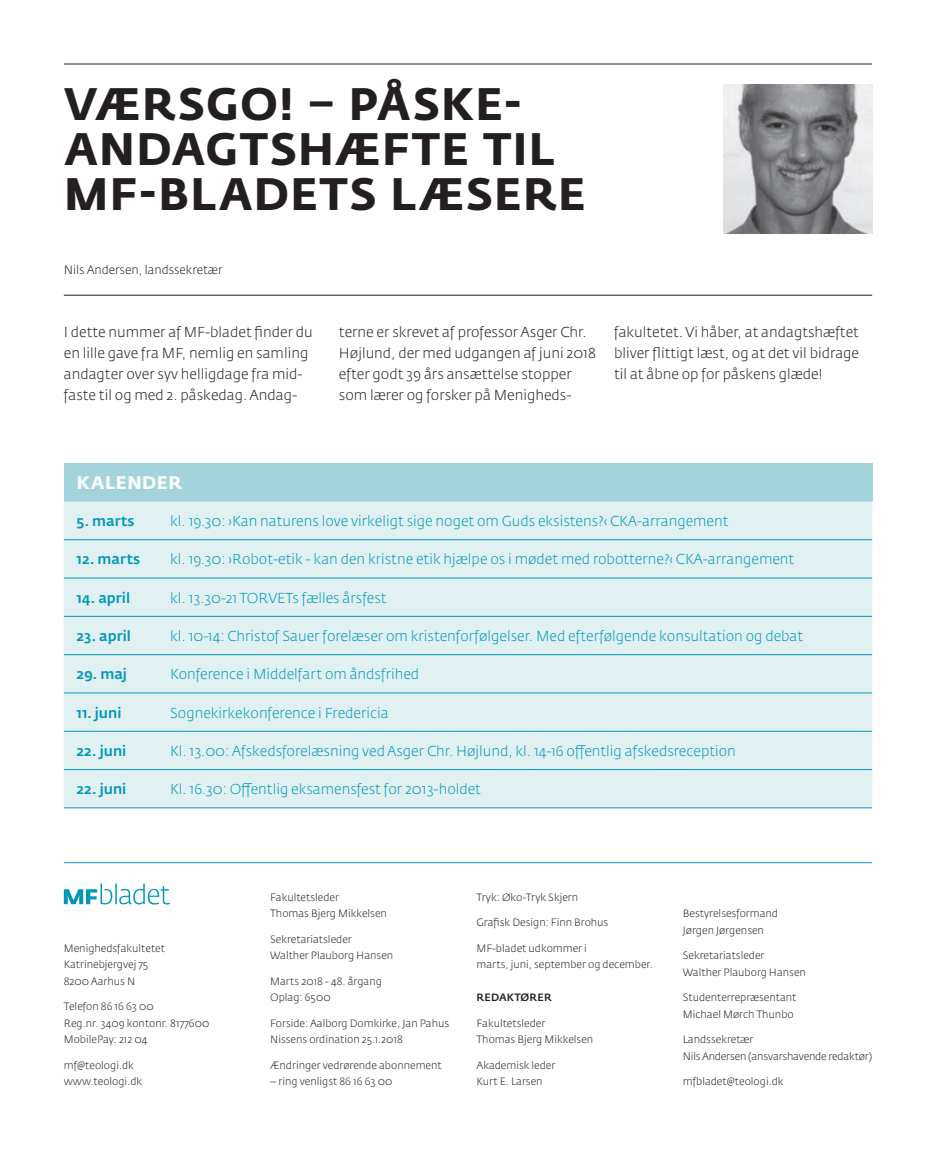
<style>
.page{position:relative;width:936px;height:1149px;background:#fff}
.page>*{position:absolute;margin:0;border:0;box-sizing:border-box;transform-origin:0 0}
.t1{font:700 45px/45px "Fedra Sans Pro";letter-spacing:.03em;color:#231f20}
.t2{font:700 18px "Fedra Sans Pro";letter-spacing:.03em;color:#fff}
.t3{font:300 14.25px "Fedra Sans Pro";color:#0097ba}
.t4{font:300 14.25px/21px "Fedra Sans Pro";color:#231f20}
.t5{font:500 14.25px "Fedra Sans Pro";color:#0097ba}
.t6{font:300 12px "Fedra Sans Pro";color:#231f20}
.t7{font:300 10.5px/16.5px "Fedra Sans Pro";color:#231f20}
.t8{font:500 10.5px "Fedra Sans Pro";letter-spacing:.025em;color:#231f20}
</style>
<div class="page">
<img style="left:723px;top:85px;width:149px;height:149px">
<hr style="left:64px;top:64px;width:808px;height:1px;background:#231f20">
<hr style="left:64px;top:862px;width:808px;height:1px;background:#0097ba">
<hr style="left:64px;top:295px;width:808px;height:1px;background:#231f20">
<div style="left:64px;top:463px;width:808px;height:38px;background:#a3d4db"></div>
<div style="left:64px;top:501px;width:808px;height:306px;background:#e1f1f2"></div>
<hr style="left:64px;top:539px;width:808px;height:1px;background:#0097ba">
<hr style="left:64px;top:577px;width:808px;height:1px;background:#0097ba">
<hr style="left:64px;top:616px;width:808px;height:1px;background:#0097ba">
<hr style="left:64px;top:654px;width:808px;height:1px;background:#0097ba">
<hr style="left:64px;top:692px;width:808px;height:1px;background:#0097ba">
<hr style="left:64px;top:730px;width:808px;height:1px;background:#0097ba">
<hr style="left:64px;top:769px;width:808px;height:1px;background:#0097ba">
<hr style="left:64px;top:807px;width:808px;height:1px;background:#0097ba">
<svg style="left:64px;top:883px;width:106px;height:21px"></svg>
<h1 class="t1" style="left:64px;top:80px;width:523px">VÆRSGO! – PÅSKE-<br>ANDAGTSHÆFTE TIL<br>MF-BLADETS LÆSERE</h1>
<p class="t6" style="left:64px;top:263px;width:160px">Nils Andersen, landssekretær</p>
<h3 class="t4" style="left:64px;top:322px;width:250px">I dette nummer af MF-bladet finder du en lille gave fra MF, nemlig en samling andagter over syv helligdage fra mid&shy;faste til og med 2. påskedag. Andag-</h3>
<h3 class="t4" style="left:339px;top:322px;width:258px">terne er skrevet af professor Asger Chr.<br>Højlund, der med udgangen af juni 2018 efter godt 39 års ansættelse stopper som lærer og forsker på Menigheds-</h3>
<h3 class="t4" style="left:614px;top:322px;width:246px;text-align:justify">fakultetet. Vi håber, at andagtshæftet bliver flittigt læst, og at det vil bidrage til at åbne op for påskens glæde!</h3>
<h2 class="t2" style="left:77px;top:472px;width:107px">KALENDER</h2>
<h3 class="t5" style="left:77px;top:514px;width:60px">5. marts</h3>
<h3 class="t3" style="left:170px;top:513px;width:560px">kl. 19.30: ›Kan naturens love virkeligt sige noget om Guds eksistens?‹ CKA-arrangement</h3>
<h3 class="t5" style="left:77px;top:552px;width:65px">12. marts</h3>
<h3 class="t3" style="left:170px;top:552px;width:625px">kl. 19.30: ›Robot-etik - kan den kristne etik hjælpe os i mødet med robotterne?‹ CKA-arrangement</h3>
<h3 class="t5" style="left:77px;top:590px;width:55px">14. april</h3>
<h3 class="t3" style="left:170px;top:590px;width:218px">kl. 13.30-21 TORVETs fælles årsfest</h3>
<h3 class="t5" style="left:77px;top:629px;width:56px">23. april</h3>
<h3 class="t3" style="left:170px;top:628px;width:634px">kl. 10-14: Christof Sauer forelæser om kristenforfølgelser. Med efterfølgende konsultation og debat</h3>
<h3 class="t5" style="left:77px;top:667px;width:52px">29. maj</h3>
<h3 class="t3" style="left:170px;top:666px;width:250px">Konference i Middelfart om åndsfrihed</h3>
<h3 class="t5" style="left:77px;top:705px;width:46px">11. juni</h3>
<h3 class="t3" style="left:170px;top:705px;width:220px">Sognekirkekonference i Fredericia</h3>
<h3 class="t5" style="left:77px;top:743px;width:51px">22. juni</h3>
<h3 class="t3" style="left:170px;top:743px;width:567px">Kl. 13.00: Afskedsforelæsning ved Asger Chr. Højlund, kl. 14-16 offentlig afskedsreception</h3>
<h3 class="t5" style="left:77px;top:782px;width:51px">22. juni</h3>
<h3 class="t3" style="left:170px;top:781px;width:312px">Kl. 16.30: Offentlig eksamensfest for 2013-holdet</h3>
<p class="t7" style="left:64px;top:939px;width:103px">Menighedsfakultetet<br>Katrinebjergvej 75<br>8200 Aarhus N</p>
<p class="t7" style="left:64px;top:998px;width:147px">Telefon 86 16 63 00<br>Reg.nr. 3409 kontonr. 8177600<br>MobilePay: 212 04</p>
<p class="t7" style="left:64px;top:1056px;width:80px">mf@teologi.dk www.teologi.dk</p>
<p class="t7" style="left:270px;top:888px;width:118px">Fakultetsleder<br>Thomas Bjerg Mikkelsen</p>
<p class="t7" style="left:270px;top:930px;width:125px">Sekretariatsleder<br>Walther Plauborg Hansen</p>
<p class="t7" style="left:270px;top:972px;width:113px">Marts 2018 - 48. årgang<br>Oplag: 6500</p>
<p class="t7" style="left:270px;top:1014px;width:180px">Forside: Aalborg Domkirke, Jan Pahus<br>Nissens ordination 25.1.2018</p>
<p class="t7" style="left:270px;top:1056px;width:173px">Ændringer vedrørende abonnement</p>
<p class="t7" style="left:270px;top:1073px;width:124px">– ring venligst 86 16 63 00</p>
<p class="t7" style="left:476px;top:888px;width:103px">Tryk: Øko-Tryk Skjern</p>
<p class="t7" style="left:476px;top:914px;width:133px">Grafisk Design: Finn Brohus</p>
<p class="t7" style="left:476px;top:939px;width:178px">MF-bladet udkommer i<br>marts, juni, september og december.</p>
<p class="t8" style="left:476px;top:991px;width:77px">REDAKTØRER</p>
<p class="t7" style="left:476px;top:1014px;width:118px">Fakultetsleder<br>Thomas Bjerg Mikkelsen</p>
<p class="t7" style="left:476px;top:1056px;width:80px">Akademisk leder<br>Kurt E. Larsen</p>
<p class="t7" style="left:682px;top:905px;width:97px">Bestyrelsesformand<br>Jørgen Jørgensen</p>
<p class="t7" style="left:682px;top:947px;width:125px">Sekretariatsleder<br>Walther Plauborg Hansen</p>
<p class="t7" style="left:682px;top:989px;width:115px">Studenterrepræsentant<br>Michael Mørch Thunbo</p>
<p class="t7" style="left:682px;top:1031px;width:191px">Landssekretær<br>Nils Andersen (ansvarshavende redaktør)</p>
<p class="t7" style="left:682px;top:1073px;width:102px">mfbladet@teologi.dk</p>
</div>
